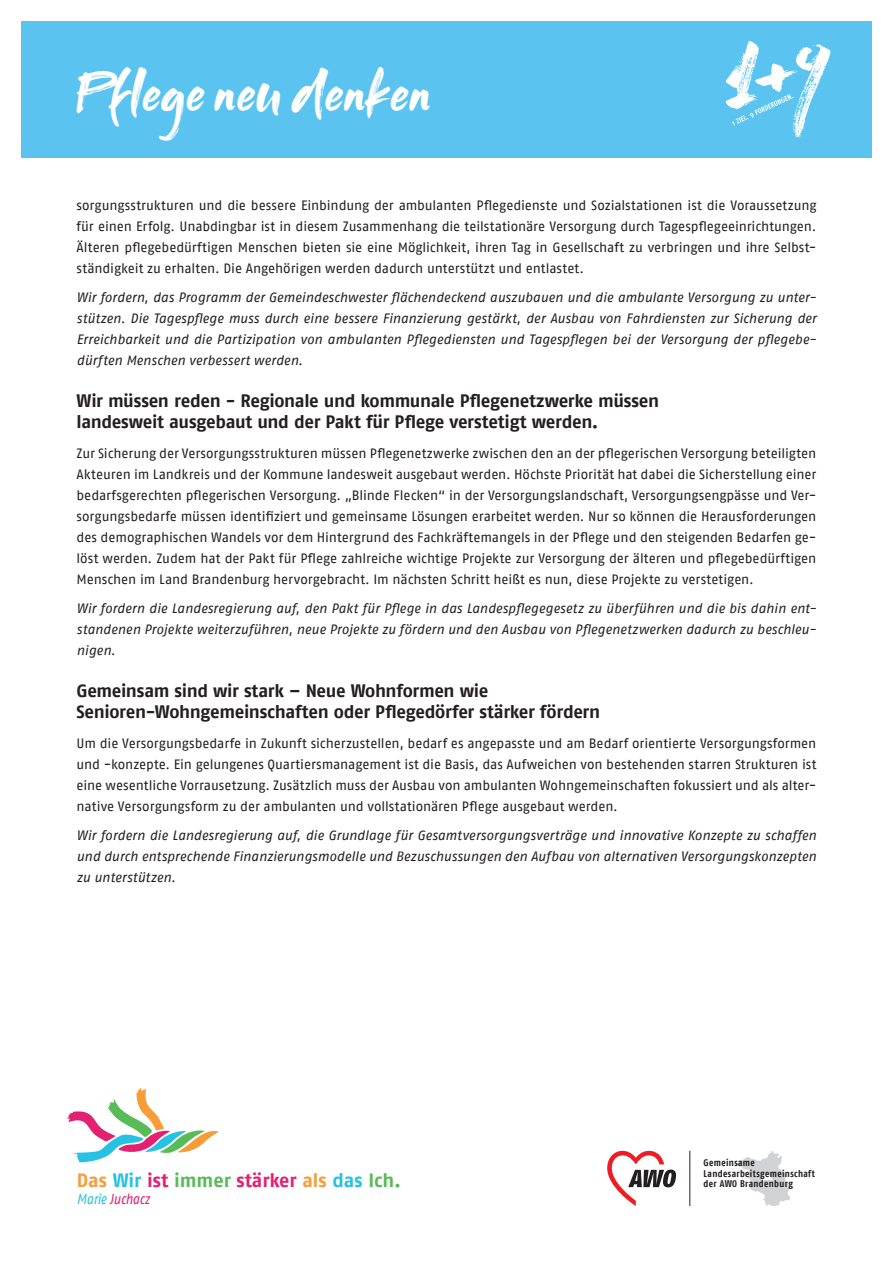
<style>
.page{position:relative;width:893px;height:1263px;background:#fff}
.page>*{position:absolute;margin:0;border:0;box-sizing:border-box;transform-origin:0 0}
.t1{font:45px "Rocked";letter-spacing:.01em;color:#fff}
.t2{font:700 19.2px "AWO Fago Office";color:#e32071}
.t3{font:700 18px/21px "AWO Fago Office";letter-spacing:-.02em;color:#231f20}
.t4{font:italic 14.4px "AWO Fago Cond";color:#e32071}
.t5{font:13.5px/21px "AWO Fago Office";letter-spacing:-.005em;color:#231f20;text-align:justify}
.t6{font:italic 13.5px/21px "AWO Fago Office";color:#231f20;text-align:justify}
.t7{font:700 9.75px "AWO Fago Cond";letter-spacing:.035em;color:#231f20}
.s1{color:#f89c38}
.s2{color:#26c1e3}
.s3{color:#57bb56}
</style>
<div class="page">
<svg style="left:734px;top:1151px;width:56px;height:55px"></svg>
<svg style="left:607px;top:1150px;width:69px;height:56px"></svg>
<hr style="left:689px;top:1151px;width:1px;height:55px;background:#231f20">
<svg style="left:66px;top:1088px;width:153px;height:74px"></svg>
<div style="left:21px;top:21px;width:851px;height:136px;background:#5bc3ef"></div>
<svg style="left:726px;top:41px;width:104px;height:97px"></svg>
<p class="t1" style="left:77px;top:70px;width:358px">Pflege neu denken</p>
<p class="t5" style="left:77px;top:194px;width:741px">sorgungsstrukturen und die bessere Einbindung der ambulanten Pflegedienste und Sozialstationen ist die Voraussetzung für einen Erfolg. Unabdingbar ist in diesem Zusammenhang die teilstationäre Versorgung durch Tagespflegeeinrichtungen.<br>Älteren pflegebedürftigen Menschen bieten sie eine Möglichkeit, ihren Tag in Gesellschaft zu verbringen und ihre Selbst&shy;ständigkeit zu erhalten. Die Angehörigen werden dadurch unterstützt und entlastet.</p>
<p class="t6" style="left:77px;top:287px;width:741px">Wir fordern, das Programm der Gemeindeschwester flächendeckend auszubauen und die ambulante Versorgung zu unter&shy;stützen. Die Tagespflege muss durch eine bessere Finanzierung gestärkt, der Ausbau von Fahrdiensten zur Sicherung der Erreichbarkeit und die Partizipation von ambulanten Pflegediensten und Tagespflegen bei der Versorgung der pflegebe&shy;dürften Menschen verbessert werden.</p>
<p class="t3" style="left:77px;top:390px;width:584px">Wir müssen reden - Regionale und kommunale Pflegenetzwerke müssen landesweit ausgebaut und der Pakt für Pflege verstetigt werden.</p>
<p class="t5" style="left:77px;top:442px;width:741px">Zur Sicherung der Versorgungsstrukturen müssen Pflegenetzwerke zwischen den an der pflegerischen Versorgung beteiligten Akteuren im Landkreis und der Kommune landesweit ausgebaut werden. Höchste Priorität hat dabei die Sicherstellung einer bedarfsgerechten pflegerischen Versorgung. „Blinde Flecken“ in der Versorgungslandschaft, Versorgungsengpässe und Ver&shy;sorgungsbedarfe müssen identifiziert und gemeinsame Lösungen erarbeitet werden. Nur so können die Herausforderungen des demographischen Wandels vor dem Hintergrund des Fachkräftemangels in der Pflege und den steigenden Bedarfen ge&shy;löst werden. Zudem hat der Pakt für Pflege zahlreiche wichtige Projekte zur Versorgung der älteren und pflegebedürftigen Menschen im Land Brandenburg hervorgebracht. Im nächsten Schritt heißt es nun, diese Projekte zu verstetigen.</p>
<p class="t6" style="left:77px;top:598px;width:741px">Wir fordern die Landesregierung auf, den Pakt für Pflege in das Landespflegegesetz zu überführen und die bis dahin ent&shy;standenen Projekte weiterzuführen, neue Projekte zu fördern und den Ausbau von Pflegenetzwerken dadurch zu beschleu&shy;nigen.</p>
<p class="t3" style="left:77px;top:680px;width:525px">Gemeinsam sind wir stark – Neue Wohnformen wie<br>Senioren-Wohngemeinschaften oder Pflegedörfer stärker fördern</p>
<p class="t5" style="left:77px;top:732px;width:741px">Um die Versorgungsbedarfe in Zukunft sicherzustellen, bedarf es angepasste und am Bedarf orientierte Versorgungsformen und -konzepte. Ein gelungenes Quartiersmanagement ist die Basis, das Aufweichen von bestehenden starren Strukturen ist eine wesentliche Vorrausetzung. Zusätzlich muss der Ausbau von ambulanten Wohngemeinschaften fokussiert und als alter&shy;native Versorgungsform zu der ambulanten und vollstationären Pflege ausgebaut werden.</p>
<p class="t6" style="left:77px;top:825px;width:741px">Wir fordern die Landesregierung auf, die Grundlage für Gesamtversorgungsverträge und innovative Konzepte zu schaffen und durch entsprechende Finanzierungsmodelle und Bezuschussungen den Aufbau von alternativen Versorgungskonzepten zu unterstützen.</p>
<p class="t7" style="left:704px;top:1157px;width:53px">Gemeinsame</p>
<p class="t7" style="left:704px;top:1167px;width:113px">Landesarbeitsgemeinschaft</p>
<p class="t2" style="left:77px;top:1169px;width:326px"><span class="s1">Das</span> <span class="s2">Wir</span> ist <span class="s3">immer</span> stärker <span class="s1">als</span> <span class="s2">das</span> <span class="s3">Ich.</span></p>
<p class="t7" style="left:704px;top:1178px;width:91px">der AWO Brandenburg</p>
<p class="t4" style="left:77px;top:1191px;width:74px"><span class="s2">Marie</span> Juchacz</p>
</div>
